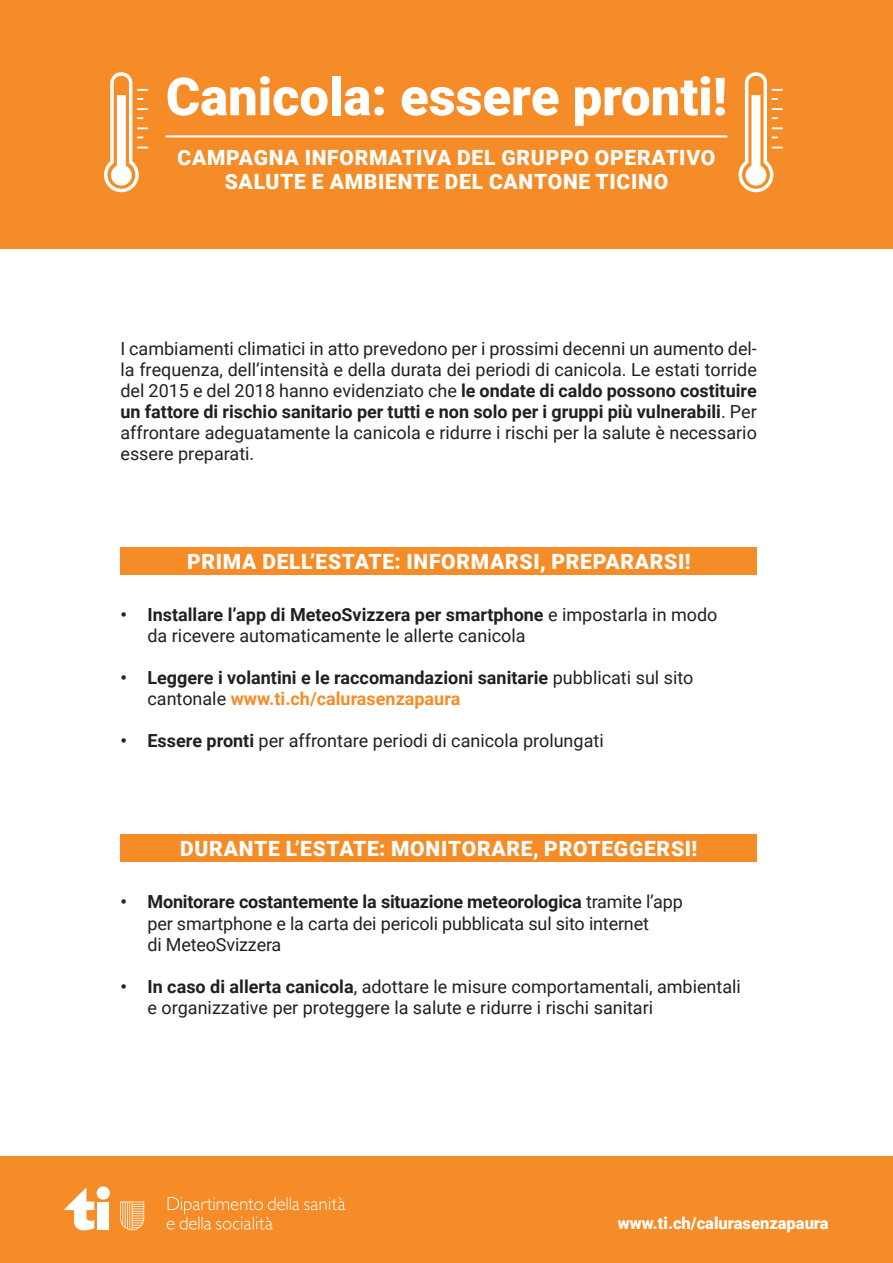
<style>
.page{position:relative;width:893px;height:1263px;background:#fff}
.page>*{position:absolute;margin:0;border:0;box-sizing:border-box;transform-origin:0 0}
.Bandiera{font:900 52.5px "Roboto";color:#fff}
.Bandiera-2{font:900 21px "Roboto";letter-spacing:.035em;color:#fff}
.t1{font:18px/21px "Roboto";color:#231f20}
.t2{font:700 18px/21px "Roboto";color:#231f20}
.Bandiera-3{font:900 16.5px "Roboto";color:#fff}
.s1{font-weight:700}
.s2{font-weight:400}
.s3{color:#f68c27}
</style>
<div class="page">
<div style="left:0;top:0;width:893px;height:249px;background:#f68c27"></div>
<div style="left:0;top:1157px;width:893px;height:106px;background:#f68c27"></div>
<hr style="left:166px;top:135px;width:560px;height:2px;background:#fff">
<svg style="left:104px;top:72px;width:44px;height:120px"></svg>
<svg style="left:739px;top:72px;width:44px;height:120px"></svg>
<div style="left:120px;top:547px;width:637px;height:28px;background:#f68c27"></div>
<div style="left:120px;top:834px;width:637px;height:28px;background:#f68c27"></div>
<div style="left:97px;top:1201px;width:12px;height:28px;background:#fff"></div>
<div style="left:97px;top:1186px;width:13px;height:13px;background:#fff;border-radius:50%"></div>
<svg style="left:64px;top:1188px;width:30px;height:42px"></svg>
<svg style="left:120px;top:1201px;width:24px;height:29px"></svg>
<svg style="left:167px;top:1197px;width:178px;height:32px"></svg>
<p class="Bandiera" style="left:166px;top:60px;width:563px">Canicola: essere pronti!</p>
<p class="Bandiera-2" style="left:178px;top:143px;width:539px">CAMPAGNA INFORMATIVA DEL GRUPPO OPERATIVO</p>
<p class="Bandiera-2" style="left:225px;top:167px;width:445px">SALUTE E AMBIENTE DEL CANTONE TICINO</p>
<p class="t1" style="left:120px;top:337px;width:638px;text-align:justify">I cambiamenti climatici in atto prevedono per i prossimi decenni un aumento del&shy;la frequenza, dell’intensità e della durata dei periodi di canicola. Le estati torride del 2015 e del 2018 hanno evidenziato che <span class="s1">le ondate di caldo possono costituire un fattore di rischio sanitario per tutti e non solo per i gruppi più vulnerabili</span>. Per affrontare adeguatamente la canicola e ridurre i rischi per la salute è necessario essere preparati.</p>
<p class="Bandiera-2" style="left:187px;top:547px;width:505px">PRIMA DELL’ESTATE: INFORMARSI, PREPARARSI!</p>
<p class="t1" style="left:147px;top:604px;width:571px;text-indent:-27px"><span class="s1">• Installare l’app di MeteoSvizzera per smartphone</span> e impostarla in modo da ricevere automaticamente le allerte canicola</p>
<p class="t2" style="left:147px;top:667px;width:547px;text-indent:-27px">• Leggere i volantini e le raccomandazioni sanitarie <span class="s2">pubblicati sul sito cantonale</span> <span class="s3">www.ti.ch/calurasenzapaura</span></p>
<p class="t1" style="left:120px;top:730px;width:485px"><span class="s1">• Essere pronti</span> per affrontare periodi di canicola prolungati</p>
<p class="Bandiera-2" style="left:180px;top:834px;width:519px">DURANTE L’ESTATE: MONITORARE, PROTEGGERSI!</p>
<p class="t1" style="left:147px;top:891px;width:537px;text-indent:-27px"><span class="s1">• Monitorare costantemente la situazione meteorologica</span> tramite l’app per smartphone e la carta dei pericoli pubblicata sul sito internet<br>di MeteoSvizzera</p>
<p class="t1" style="left:147px;top:975px;width:595px;text-indent:-27px"><span class="s1">• In caso di allerta canicola</span>, adottare le misure comportamentali, ambientali e organizzative per proteggere la salute e ridurre i rischi sanitari</p>
<p class="Bandiera-3" style="left:618px;top:1212px;width:212px">www.ti.ch/calurasenzapaura</p>
</div>
